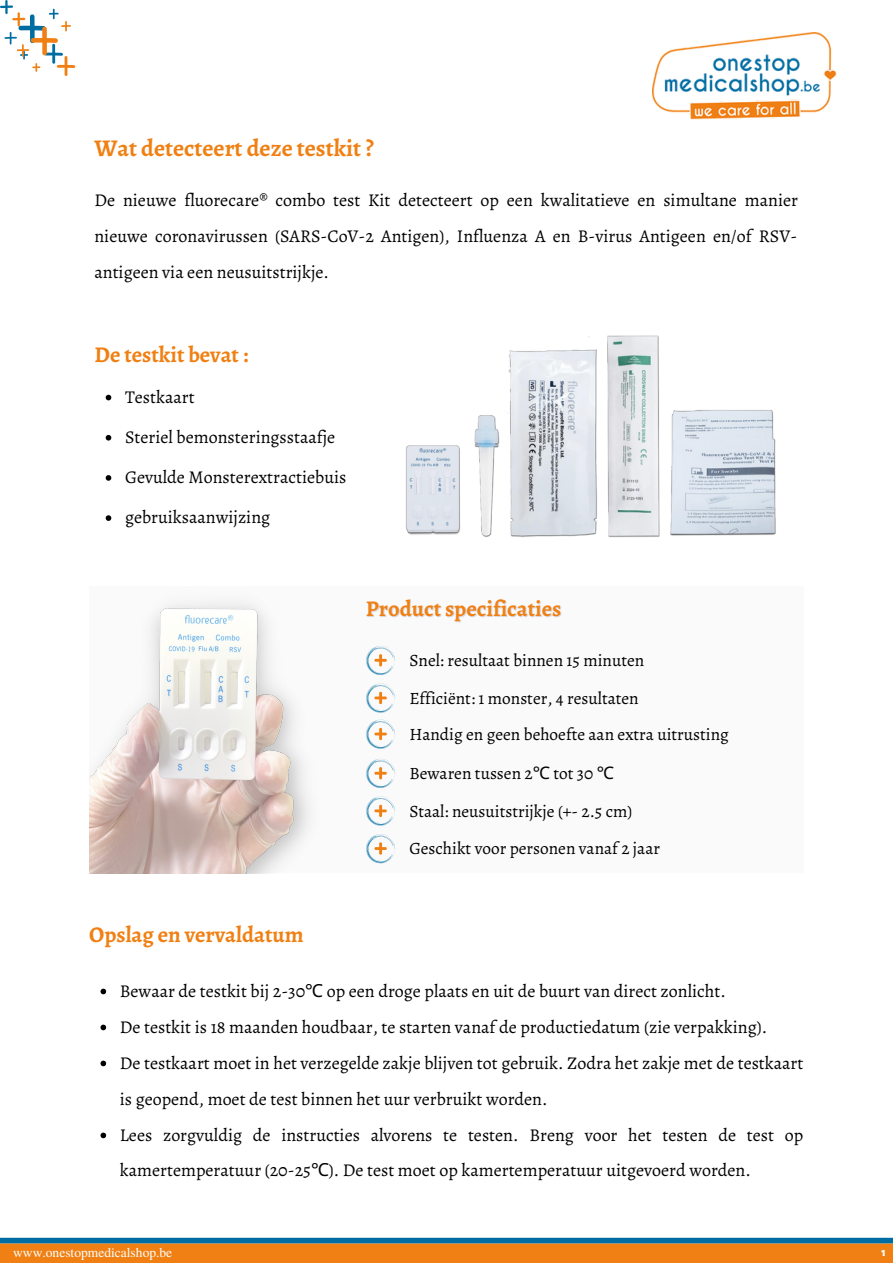
<style>
.page{position:relative;width:893px;height:1264px;background:#fff}
.page>*{position:absolute;margin:0;border:0;box-sizing:border-box;transform-origin:0 0}
.t1{font:700 24px "Alegreya";color:#f08013}
.t2{font:700 22.5px "Alegreya";color:#f08013}
.t3{font:18px/36px "Alegreya";color:#000}
.t4{font:17.25px/37.7px "Alegreya";color:#000}
.t5{font:13.5px "Te X Gyre Termes";color:#fefefe}
.t6{font:800 12px "Alegreya Sans SC";color:#fff}
.s1{font-family:"Noto Sans"}
</style>
<div class="page">
<div style="left:89px;top:586px;width:714px;height:287px;background:#fafafa"></div>
<img style="left:89px;top:604px;width:219px;height:269px">
<svg style="left:366px;top:646px;width:29px;height:29px"></svg>
<svg style="left:366px;top:683px;width:29px;height:29px"></svg>
<svg style="left:366px;top:719px;width:29px;height:29px"></svg>
<svg style="left:366px;top:796px;width:29px;height:29px"></svg>
<svg style="left:366px;top:834px;width:29px;height:29px"></svg>
<svg style="left:366px;top:758px;width:29px;height:30px"></svg>
<svg style="left:100px;top:988px;width:6px;height:6px"></svg>
<svg style="left:100px;top:1024px;width:6px;height:6px"></svg>
<svg style="left:100px;top:1060px;width:6px;height:6px"></svg>
<svg style="left:100px;top:1132px;width:6px;height:6px"></svg>
<svg style="left:106px;top:435px;width:5px;height:5px"></svg>
<svg style="left:106px;top:475px;width:5px;height:6px"></svg>
<svg style="left:106px;top:395px;width:5px;height:5px"></svg>
<svg style="left:106px;top:515px;width:5px;height:6px"></svg>
<img style="left:405px;top:335px;width:371px;height:202px">
<img style="left:652px;top:33px;width:184px;height:86px">
<svg style="left:0;top:0;width:75px;height:76px"></svg>
<div style="left:0;top:1243px;width:892px;height:19px;background:#f08013"></div>
<div style="left:0;top:1237px;width:892px;height:6px;background:#006da2"></div>
<h1 class="t1" style="left:94px;top:132px;width:281px">Wat detecteert deze testkit ?</h1>
<p class="t3" style="left:94px;top:182px;width:705px;text-align:justify">De nieuwe fluorecare® combo test Kit detecteert op een kwalitatieve en simultane manier nieuwe coronavirussen (SARS-CoV-2 Antigen), Influenza A en B-virus Antigeen en/of RSV&shy;antigeen via een neusuitstrijkje.</p>
<p class="t2" style="left:94px;top:339px;width:155px">De testkit bevat :</p>
<p class="t3" style="left:125px;top:378px;width:71px">Testkaart</p>
<p class="t3" style="left:125px;top:419px;width:212px">Steriel bemonsteringsstaafje</p>
<p class="t3" style="left:125px;top:459px;width:223px">Gevulde Monsterextractiebuis</p>
<p class="t3" style="left:125px;top:499px;width:147px">gebruiksaanwijzing</p>
<p class="t2" style="left:366px;top:593px;width:197px">Product specificaties</p>
<p class="t4" style="left:409px;top:641px;width:236px">Snel: resultaat binnen 15 minuten<br>Efficiënt: 1 monster, 4 resultaten</p>
<p class="t4" style="left:409px;top:715px;width:321px">Handig en geen behoefte aan extra uitrusting</p>
<p class="t4" style="left:409px;top:754px;width:206px">Bewaren tussen 2<span class="s1">℃</span> tot 30 <span class="s1">℃</span></p>
<p class="t4" style="left:409px;top:793px;width:252px;line-height:36.9px">Staal: neusuitstrijkje (+- 2.5 cm)<br>Geschikt voor personen vanaf 2 jaar</p>
<p class="t2" style="left:89px;top:919px;width:216px">Opslag en vervaldatum</p>
<p class="t3" style="left:120px;top:972px;width:685px">Bewaar de testkit bij 2-30<span class="s1">℃</span> op een droge plaats en uit de buurt van direct zonlicht.<br>De testkit is 18 maanden houdbaar, te starten vanaf de productiedatum (zie verpakking).<br>De testkaart moet in het verzegelde zakje blijven tot gebruik. Zodra het zakje met de testkaart is geopend, moet de test binnen het uur verbruikt worden.<br>Lees zorgvuldig de instructies alvorens te testen. Breng voor het testen de test op kamertemperatuur (20-25<span class="s1">℃</span>). De test moet op kamertemperatuur uitgevoerd worden.</p>
<p class="t5" style="left:13px;top:1243px;width:161px">www.onestopmedicalshop.be</p>
<p class="t6" style="left:881px;top:1246px;width:6px">1</p>
</div>
